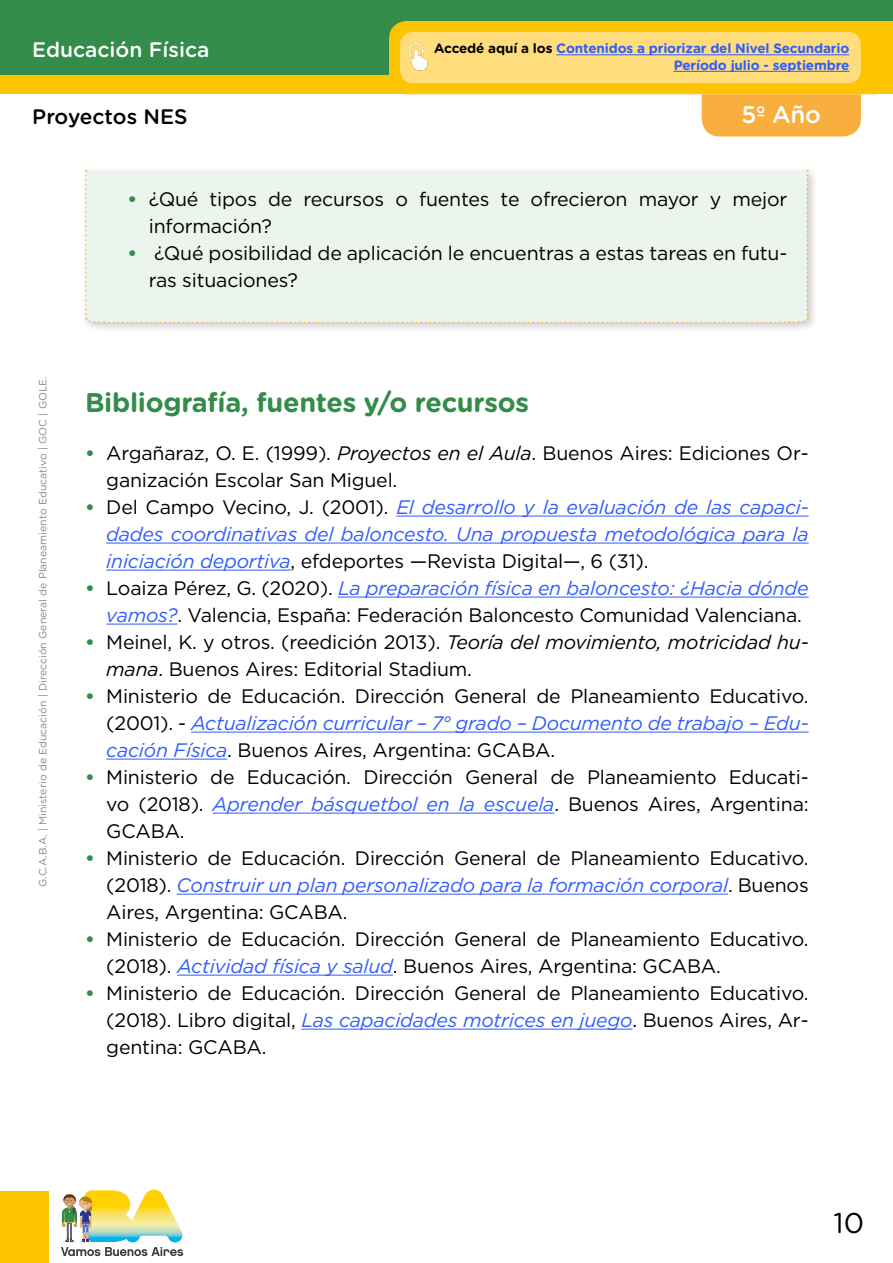
<style>
.page{position:relative;width:893px;height:1263px;background:#fff}
.page>*{position:absolute;margin:0;border:0;box-sizing:border-box;transform-origin:0 0}
.t1{font:28.5px "Gotham Rounded";color:#000}
.t2{font:700 27px "Gotham Rounded";letter-spacing:-.01em;color:#338c4a}
.t3{font:500 24px "Gotham Rounded";color:#fff}
.t4{font:500 21px "Gotham Rounded";color:#fff}
.t5{font:500 21px "Gotham Rounded";color:#000}
.t6{font:19.5px/27px "Gotham";letter-spacing:-.01em;color:#000}
.t7{font:italic 19.5px/27px "Gotham";letter-spacing:-.01em;color:#305cff;text-align:justify}
.t8{font:700 13.5px/16.5px "Gotham Rounded";letter-spacing:-.01em;color:#305cff;text-align:right}
.t9{font:10.5px "Gotham Rounded";color:#878787}
.s1{color:#000}
.s2{font-weight:700;color:#338c4a}
.s3{font-style:italic}
.s4{font-weight:700;font-style:normal;color:#338c4a}
.s5{font-style:normal;color:#000}
.s6{font-style:italic;color:#305cff}
</style>
<div class="page">
<div style="left:0;top:0;width:893px;height:78px;background:#338c4a"></div>
<div style="left:0;top:1191px;width:48px;height:72px;background:#fdc500"></div>
<svg style="left:61px;top:1189px;width:122px;height:67px"></svg>
<div style="left:0;top:75px;width:893px;height:19px;background:#fdc500"></div>
<svg style="left:389px;top:21px;width:504px;height:115px"></svg>
<div style="left:400px;top:32px;width:461px;height:51px;background:#ffdc7c;border-radius:13px"></div>
<img style="left:400px;top:33px;width:28px;height:48px">
<hr style="left:556px;top:54px;width:293px;height:1px;background:#305cff">
<hr style="left:674px;top:71px;width:175px;height:1px;background:#305cff">
<div style="left:80px;top:166px;width:738px;height:168px;background:#000;opacity:.22"></div>
<div style="left:85px;top:170px;width:723px;height:154px;background:#ebf4ed"></div>
<hr style="left:396px;top:516px;width:413px;height:1px;background:#305cff">
<hr style="left:106px;top:543px;width:703px;height:1px;background:#305cff">
<hr style="left:106px;top:570px;width:185px;height:1px;background:#305cff">
<hr style="left:338px;top:597px;width:471px;height:1px;background:#305cff">
<hr style="left:106px;top:624px;width:71px;height:1px;background:#305cff">
<hr style="left:191px;top:732px;width:618px;height:1px;background:#305cff">
<hr style="left:106px;top:759px;width:121px;height:1px;background:#305cff">
<hr style="left:213px;top:813px;width:341px;height:1px;background:#305cff">
<hr style="left:177px;top:894px;width:551px;height:1px;background:#305cff">
<hr style="left:177px;top:975px;width:216px;height:1px;background:#305cff">
<hr style="left:301px;top:1029px;width:331px;height:1px;background:#305cff">
<p class="t4" style="left:32px;top:35px;width:179px">Educación Física</p>
<p class="t5" style="left:32px;top:101px;width:157px">Proyectos NES</p>
<p class="t8" style="left:434px;top:40px;width:417px"><span class="s1">Accedé aquí a los</span> Contenidos a priorizar del Nivel Secundario<br>Período julio - septiembre</p>
<p class="t3" style="left:741px;top:97px;width:81px">5º Año</p>
<p class="t9" style="left:36px;top:887px;width:512px;rotate:-90deg">G.C.A.B.A. | Ministerio de Educación | Dirección General de Planeamiento Educativo | GOC | GOLE.</p>
<p class="t6" style="left:149px;top:185px;width:640px;text-indent:-21px"><span class="s2">•</span> ¿Qué tipos de recursos o fuentes te ofrecieron mayor y mejor información?</p>
<p class="t6" style="left:149px;top:239px;width:640px;text-indent:-21px"><span class="s2">•</span> ¿Qué posibilidad de aplicación le encuentras a estas tareas en futu&shy;ras situaciones?</p>
<h2 class="t2" style="left:85px;top:382px;width:445px">Bibliografía, fuentes y/o recursos</h2>
<p class="t6" style="left:106px;top:439px;width:704px;text-indent:-21px"><span class="s2">•</span> Argañaraz, O. E. (1999). <span class="s3">Proyectos en el Aula</span>. Buenos Aires: Ediciones Or&shy;ganización Escolar San Miguel.</p>
<p class="t7" style="left:106px;top:493px;width:704px;text-indent:-21px"><span class="s4">•</span> <span class="s5">Del Campo Vecino, J. (2001).</span> El desarrollo y la evaluación de las capaci&shy;dades coordinativas del baloncesto. Una propuesta metodológica para la iniciación deportiva<span class="s5">, efdeportes —Revista Digital—, 6 (31).</span></p>
<p class="t6" style="left:106px;top:574px;width:704px;text-indent:-21px"><span class="s2">•</span> Loaiza Pérez, G. (2020). <span class="s6">La preparación física en baloncesto: ¿Hacia dónde vamos?</span>. Valencia, España: Federación Baloncesto Comunidad Valenciana.</p>
<p class="t6" style="left:106px;top:628px;width:704px;text-indent:-21px"><span class="s2">•</span> Meinel, K. y otros. (reedición 2013). <span class="s3">Teoría del movimiento, motricidad hu&shy;mana</span>. Buenos Aires: Editorial Stadium.</p>
<p class="t6" style="left:106px;top:682px;width:704px;text-align:justify;text-indent:-21px"><span class="s2">•</span> Ministerio de Educación. Dirección General de Planeamiento Educativo. (2001). - <span class="s6">Actualización curricular – 7° grado – Documento de trabajo – Edu&shy;cación Física</span>. Buenos Aires, Argentina: GCABA.</p>
<p class="t6" style="left:106px;top:763px;width:704px;text-align:justify;text-indent:-21px"><span class="s2">•</span> Ministerio de Educación. Dirección General de Planeamiento Educati&shy;vo (2018). <span class="s6">Aprender básquetbol en la escuela</span>. Buenos Aires, Argentina:<br>GCABA.</p>
<p class="t6" style="left:106px;top:844px;width:704px;text-align:justify;text-indent:-21px"><span class="s2">•</span> Ministerio de Educación. Dirección General de Planeamiento Educativo. (2018). <span class="s6">Construir un plan personalizado para la formación corporal</span>. Buenos Aires, Argentina: GCABA.</p>
<p class="t6" style="left:106px;top:925px;width:704px;text-indent:-21px"><span class="s2">•</span> Ministerio de Educación. Dirección General de Planeamiento Educativo. (2018). <span class="s6">Actividad física y salud</span>. Buenos Aires, Argentina: GCABA.</p>
<p class="t6" style="left:106px;top:979px;width:704px;text-align:justify;text-indent:-21px"><span class="s2">•</span> Ministerio de Educación. Dirección General de Planeamiento Educativo. (2018). Libro digital, <span class="s6">Las capacidades motrices en juego</span>. Buenos Aires, Ar&shy;gentina: GCABA.</p>
<h1 class="t1" style="left:833px;top:1203px;width:32px">10</h1>
</div>
